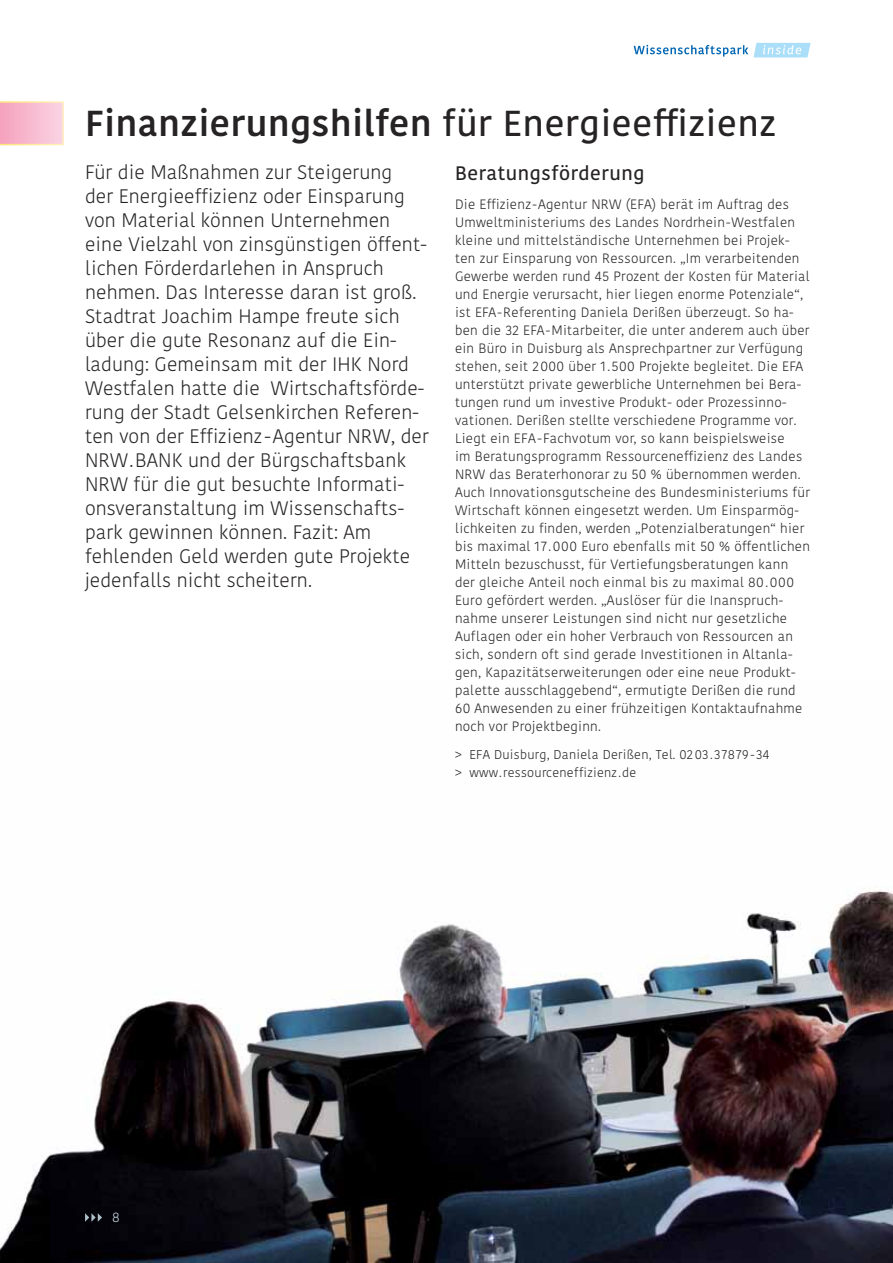
<style>
.page{position:relative;width:893px;height:1263px;background:#fff}
.page>*{position:absolute;margin:0;border:0;box-sizing:border-box;transform-origin:0 0}
.t1{font:500 36px "Kohinoor";letter-spacing:.02em;color:#262324}
.t2{font:300 19.5px/24px "Kohinoor";letter-spacing:.005em;color:#262324}
.t3{font:600 19.5px "Kohinoor";letter-spacing:.03em;color:#262324}
.t4{font:300 13.5px/18px "Kohinoor";letter-spacing:.02em;color:#262324}
.t5{font:300 13.5px "Kohinoor";color:#ccdde7}
.t6{font:300 12.75px/18px "Kohinoor";letter-spacing:.02em;color:#262324}
.s1{font-weight:600}
</style>
<div class="page">
<img style="left:0;top:888px;width:893px;height:375px">
<svg style="left:85px;top:1213px;width:17px;height:9px"></svg>
<svg style="left:634px;top:45px;width:114px;height:12px"></svg>
<svg style="left:754px;top:43px;width:57px;height:14px"></svg>
<svg style="left:0;top:101px;width:64px;height:44px;background:#f8bfcc"></svg>
<h1 class="t1" style="left:85px;top:101px;width:693px">Finanzierungshilfen <span class="s1">für Energieeffizienz</span></h1>
<p class="t2" style="left:85px;top:161px;width:345px">Für die Maßnahmen zur Steigerung<br>der Energieeffizienz oder Einsparung von Material können Unternehmen eine Vielzahl von zinsgünstigen öffent&shy;lichen Förderdarlehen in Anspruch nehmen. Das Interesse daran ist groß.<br>Stadtrat Joachim Hampe freute sich über die gute Resonanz auf die Ein&shy;ladung: Gemeinsam mit der IHK Nord Westfalen hatte die Wirtschaftsförde&shy;rung der Stadt Gelsenkirchen Referen&shy;ten von der Effizienz-Agentur NRW, der NRW.BANK und der Bürgschaftsbank NRW für die gut besuchte Informati&shy;onsveranstaltung im Wissenschafts&shy;park gewinnen können. Fazit: Am fehlenden Geld werden gute Projekte jedenfalls nicht scheitern.</p>
<h2 class="t3" style="left:455px;top:161px;width:191px">Beratungsförderung</h2>
<p class="t4" style="left:455px;top:195px;width:357px">Die Effizienz-Agentur NRW (EFA) berät im Auftrag des Umweltministeriums des Landes Nordrhein-Westfalen kleine und mittelständische Unternehmen bei Projek&shy;ten zur Einsparung von Ressourcen. „Im verarbeitenden Gewerbe werden rund 45 Prozent der Kosten für Material und Energie verursacht, hier liegen enorme Potenziale“, ist EFA-Referenting Daniela Derißen überzeugt. So ha&shy;ben die 32 EFA-Mitarbeiter, die unter anderem auch über ein Büro in Duisburg als Ansprechpartner zur Verfügung stehen, seit 2000 über 1.500 Projekte begleitet. Die EFA unterstützt private gewerbliche Unternehmen bei Bera&shy;tungen rund um investive Produkt- oder Prozessinno&shy;vationen. Derißen stellte verschiedene Programme vor.<br>Liegt ein EFA-Fachvotum vor, so kann beispielsweise<br>im Beratungsprogramm Ressourceneffizienz des Landes NRW das Beraterhonorar zu 50 % übernommen werden.<br>Auch Innovationsgutscheine des Bundesministeriums für Wirtschaft können eingesetzt werden. Um Einsparmög&shy;lichkeiten zu finden, werden „Potenzialberatungen“ hier bis maximal 17.000 Euro ebenfalls mit 50 % öffentlichen Mitteln bezuschusst, für Vertiefungsberatungen kann der gleiche Anteil noch einmal bis zu maximal 80.000<br>Euro gefördert werden. „Auslöser für die Inanspruch&shy;nahme unserer Leistungen sind nicht nur gesetzliche Auflagen oder ein hoher Verbrauch von Ressourcen an sich, sondern oft sind gerade Investitionen in Altanla&shy;gen, Kapazitätserweiterungen oder eine neue Produkt&shy;palette ausschlaggebend“, ermutigte Derißen die rund 60 Anwesenden zu einer frühzeitigen Kontaktaufnahme noch vor Projektbeginn.</p>
<p class="t5" style="left:112px;top:1209px;width:9px">8</p>
<p class="t6" style="left:455px;top:746px;width:316px">&gt; EFA Duisburg, Daniela Derißen, Tel. 0203.37879-34 &gt; www.ressourceneffizienz.de</p>
</div>
